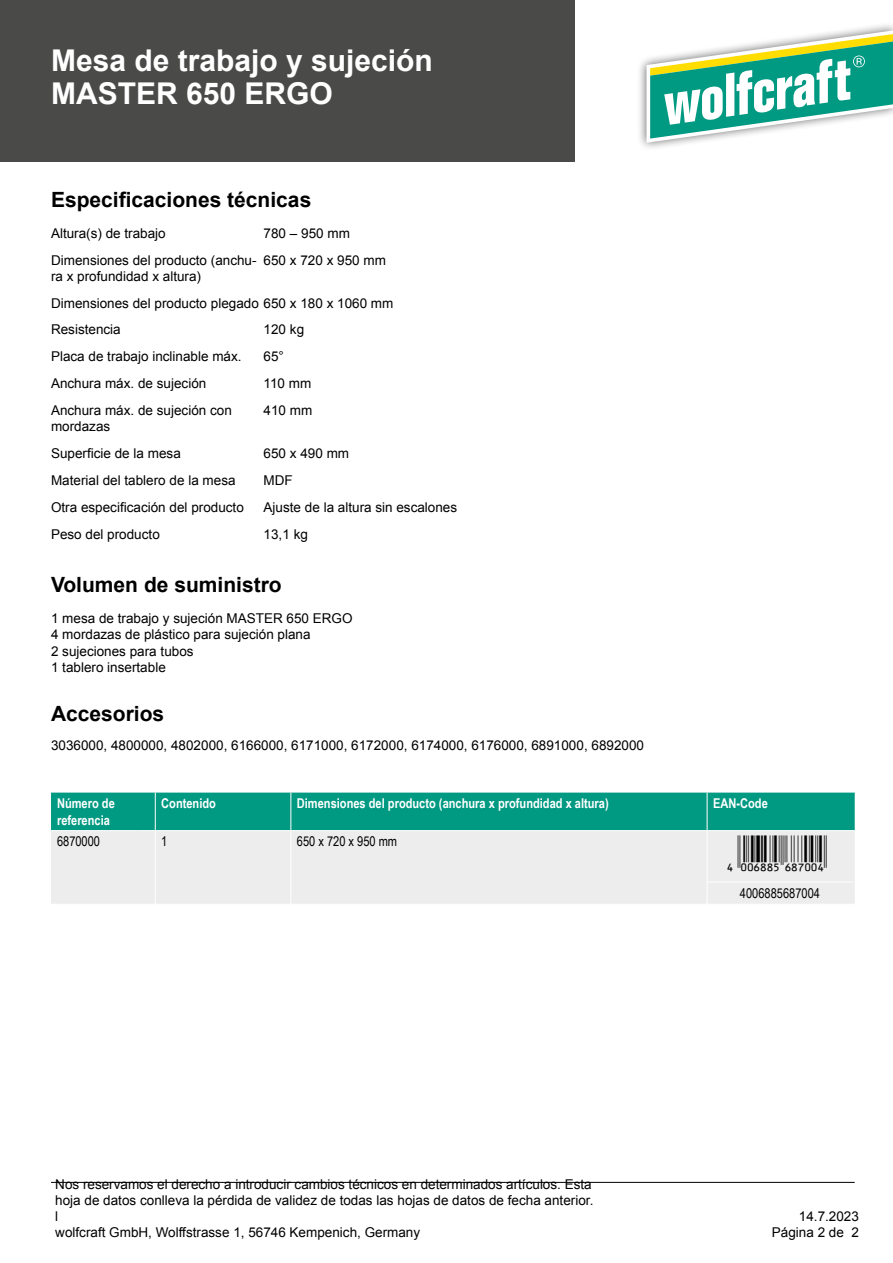
<style>
.page{position:relative;width:893px;height:1263px;background:#fff}
.page>*{position:absolute;margin:0;border:0;box-sizing:border-box;transform-origin:0 0}
.t1{font:36px "Ean Bwr P36 Tt";color:#000}
.t2{font:700 30px/33px "Arial";color:#fff}
.t3{font:700 21px "Arial";color:#000}
.t4{font:13.5px/16.2px "Arial";color:#000}
.t5{font:700 13.5px/16.2px "Arial Narrow";color:#fff}
.t6{font:13.5px "Arial Narrow";color:#000}
</style>
<div class="page">
<div style="left:0;top:0;width:574px;height:162px;background:#4a4a49"></div>
<hr style="left:51px;top:1182px;width:804px;height:1px;background:#000">
<div style="left:637px;top:22px;width:256px;height:130px;background:#000;opacity:.6"></div>
<svg style="left:646px;top:30px;width:247px;height:113px"></svg>
<div style="left:51px;top:831px;width:804px;height:73px;background:#ededed"></div>
<div style="left:51px;top:793px;width:804px;height:38px;background:#009982"></div>
<hr style="left:155px;top:830px;width:136px;height:1px;background:#fff">
<hr style="left:155px;top:831px;width:1px;height:73px;background:#fff">
<hr style="left:291px;top:830px;width:416px;height:1px;background:#fff">
<hr style="left:290px;top:831px;width:1px;height:73px;background:#fff">
<hr style="left:707px;top:830px;width:148px;height:1px;background:#fff">
<hr style="left:707px;top:831px;width:1px;height:73px;background:#fff">
<hr style="left:707px;top:882px;width:145px;height:1px;background:#fff">
<h2 class="t2" style="left:51px;top:45px;width:383px">Mesa de trabajo y sujeción<br>MASTER 650 ERGO</h2>
<h3 class="t3" style="left:51px;top:185px;width:262px">Especificaciones técnicas</h3>
<p class="t4" style="left:51px;top:225px;width:116px">Altura(s) de trabajo</p>
<p class="t4" style="left:264px;top:225px;width:88px">780 – 950 mm</p>
<p class="t4" style="left:51px;top:252px;width:207px">Dimensiones del producto (anchu&shy;ra x profundidad x altura)</p>
<p class="t4" style="left:264px;top:252px;width:124px">650 x 720 x 950 mm</p>
<p class="t4" style="left:51px;top:290px;width:344px;line-height:26.8px">Dimensiones del producto plegado 650 x 180 x 1060 mm<br>Resistencia</p>
<p class="t4" style="left:264px;top:322px;width:42px">120 kg</p>
<p class="t4" style="left:51px;top:349px;width:192px">Placa de trabajo inclinable máx.</p>
<p class="t4" style="left:264px;top:349px;width:22px">65°</p>
<p class="t4" style="left:51px;top:375px;width:157px">Anchura máx. de sujeción</p>
<p class="t4" style="left:264px;top:375px;width:49px">110 mm</p>
<p class="t4" style="left:51px;top:402px;width:182px">Anchura máx. de sujeción con mordazas</p>
<p class="t4" style="left:264px;top:402px;width:50px">410 mm</p>
<p class="t4" style="left:51px;top:445px;width:131px">Superficie de la mesa</p>
<p class="t4" style="left:264px;top:445px;width:87px">650 x 490 mm</p>
<p class="t4" style="left:51px;top:472px;width:186px">Material del tablero de la mesa</p>
<p class="t4" style="left:264px;top:472px;width:31px">MDF</p>
<p class="t4" style="left:51px;top:499px;width:194px">Otra especificación del producto</p>
<p class="t4" style="left:264px;top:499px;width:195px">Ajuste de la altura sin escalones</p>
<p class="t4" style="left:51px;top:526px;width:110px">Peso del producto</p>
<p class="t4" style="left:264px;top:526px;width:46px">13,1 kg</p>
<h3 class="t3" style="left:51px;top:571px;width:232px">Volumen de suministro</h3>
<p class="t4" style="left:51px;top:610px;width:303px">1 mesa de trabajo y sujeción MASTER 650 ERGO<br>4 mordazas de plástico para sujeción plana<br>2 sujeciones para tubos<br>1 tablero insertable</p>
<h3 class="t3" style="left:51px;top:700px;width:115px">Accesorios</h3>
<p class="t4" style="left:51px;top:737px;width:594px">3036000, 4800000, 4802000, 6166000, 6171000, 6172000, 6174000, 6176000, 6891000, 6892000</p>
<p class="t5" style="left:57px;top:795px;width:59px">Número de referencia</p>
<p class="t5" style="left:161px;top:795px;width:56px">Contenido</p>
<p class="t5" style="left:297px;top:795px;width:313px">Dimensiones del producto (anchura x profundidad x altura)</p>
<p class="t5" style="left:713px;top:795px;width:56px">EAN-Code</p>
<p class="t6" style="left:57px;top:832px;width:45px">6870000</p>
<p class="t6" style="left:161px;top:832px;width:8px">1</p>
<p class="t6" style="left:297px;top:832px;width:102px">650 x 720 x 950 mm</p>
<h1 class="t1" style="left:717px;top:836px;width:111px">'!0A68IF-GIHAAE!</h1>
<p class="t4" style="left:55px;top:1176px;width:540px">Nos reservamos el derecho a introducir cambios técnicos en determinados artículos. Esta hoja de datos conlleva la pérdida de validez de todas las hojas de datos de fecha anterior. l<br>wolfcraft GmbH, Wolffstrasse 1, 56746 Kempenich, Germany</p>
<p class="t6" style="left:740px;top:883px;width:82px">4006885687004</p>
<p class="t4" style="left:772px;top:1208px;width:89px;text-align:right">14.7.2023<br>Página 2 de 2</p>
</div>
